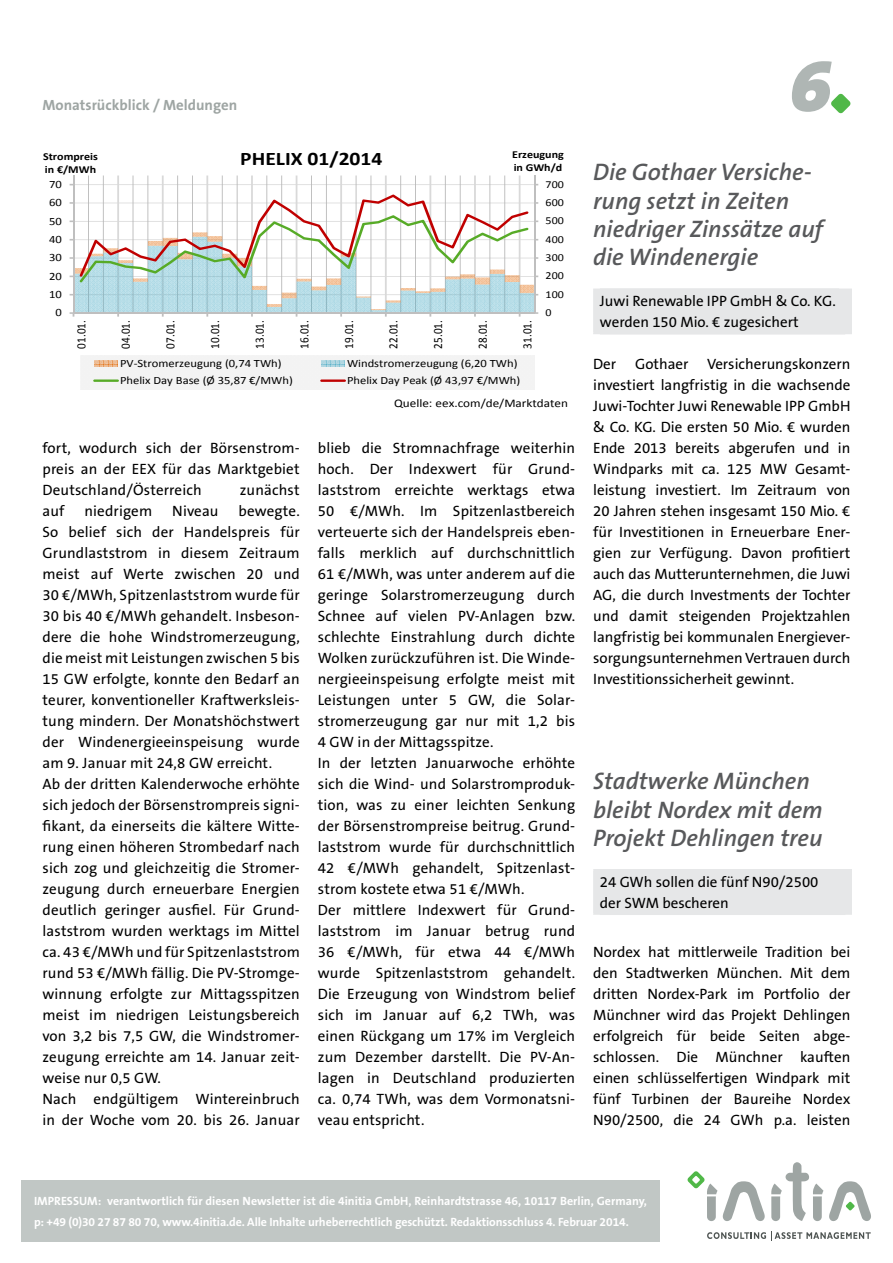
<style>
.page{position:relative;width:893px;height:1263px;background:#fff}
.page>*{position:absolute;margin:0;border:0;box-sizing:border-box;transform-origin:0 0}
.t1{font:italic 900 75px "The Sans B9";color:#afb6b4}
.t2{font:italic 600 24px/28.5px "The Sans B6";color:#58595b}
.t3{font:700 19.2px "Calibri";color:#000;scale:1.12 1}
.t4{font:15px/21px "The Sans B5 Plain";letter-spacing:.01em;color:#000}
.t5{font:700 14.85px "The Sans B7";color:#9ea5a3}
.t6{font:12.6px "Calibri";color:#000;scale:.89 1}
.t7{font:700 12px/21px "The Sans B7";letter-spacing:-.005em;color:#fff}
.t8{font:11.7px "Calibri";color:#000;scale:1.12 1}
.t9{font:11.25px "Calibri";color:#000;scale:1.12 1}
.t10{font:700 10.65px/13px "Calibri";color:#000;scale:1.12 1}
.t11{font:10.65px "Calibri";color:#000;scale:1.12 1}
</style>
<div class="page">
<svg style="left:831px;top:94px;width:19px;height:19px"></svg>
<svg style="left:829px;top:1181px;width:42px;height:40px"></svg>
<svg style="left:707px;top:1232px;width:164px;height:9px"></svg>
<svg style="left:687px;top:1171px;width:78px;height:50px"></svg>
<svg style="left:771px;top:1162px;width:52px;height:59px"></svg>
<div style="left:21px;top:1180px;width:639px;height:62px;background:#c1c7c5"></div>
<div style="left:594px;top:289px;width:257px;height:44px;background:#e6e7e8"></div>
<hr style="left:593px;top:289px;width:259px;height:1px;background:#e6e7e8">
<hr style="left:593px;top:290px;width:2px;height:43px;background:#e6e7e8">
<hr style="left:850px;top:290px;width:2px;height:43px;background:#e6e7e8">
<hr style="left:593px;top:333px;width:259px;height:1px;background:#e6e7e8">
<div style="left:600px;top:288px;width:239px;height:24px;background:#e6e7e8"></div>
<div style="left:594px;top:870px;width:257px;height:44px;background:#e6e7e8"></div>
<hr style="left:593px;top:869px;width:259px;height:2px;background:#e6e7e8">
<hr style="left:593px;top:871px;width:2px;height:42px;background:#e6e7e8">
<hr style="left:850px;top:871px;width:2px;height:42px;background:#e6e7e8">
<hr style="left:593px;top:913px;width:259px;height:2px;background:#e6e7e8">
<svg style="left:69px;top:175px;width:470px;height:215px"></svg>
<p class="t5" style="left:43px;top:97px;width:196px">Monatsrückblick / Meldungen</p>
<p class="t5" style="left:56px;top:97px;width:62px">eldungen</p>
<p class="t10" style="left:43px;top:150px;width:50px">Strompreis in €/MWh</p>
<p class="t3" style="left:240px;top:147px;width:128px">PHELIX 01/2014</p>
<p class="t10" style="left:512px;top:148px;width:48px">Erzeugung in GWh/d</p>
<p class="t9" style="left:49px;top:177px;width:13px">70</p>
<p class="t11" style="left:546px;top:177px;width:18px">700</p>
<p class="t9" style="left:49px;top:195px;width:13px">60</p>
<p class="t11" style="left:546px;top:196px;width:18px">600</p>
<p class="t9" style="left:49px;top:214px;width:13px">50</p>
<p class="t11" style="left:546px;top:214px;width:18px">500</p>
<p class="t9" style="left:49px;top:232px;width:13px">40</p>
<p class="t11" style="left:546px;top:232px;width:18px">400</p>
<p class="t9" style="left:49px;top:250px;width:13px">30</p>
<p class="t11" style="left:546px;top:251px;width:18px">300</p>
<p class="t9" style="left:49px;top:269px;width:13px">20</p>
<p class="t11" style="left:546px;top:269px;width:18px">200</p>
<p class="t9" style="left:49px;top:287px;width:13px">10</p>
<p class="t11" style="left:546px;top:287px;width:18px">100</p>
<p class="t9" style="left:55px;top:305px;width:7px">0</p>
<p class="t11" style="left:546px;top:306px;width:7px">0</p>
<p class="t6" style="left:73px;top:349px;width:33px;rotate:-90deg">01.01.</p>
<p class="t6" style="left:118px;top:349px;width:33px;rotate:-90deg">04.01.</p>
<p class="t6" style="left:162px;top:349px;width:33px;rotate:-90deg">07.01.</p>
<p class="t6" style="left:207px;top:349px;width:33px;rotate:-90deg">10.01.</p>
<p class="t6" style="left:252px;top:349px;width:33px;rotate:-90deg">13.01.</p>
<p class="t6" style="left:296px;top:349px;width:33px;rotate:-90deg">16.01.</p>
<p class="t6" style="left:341px;top:349px;width:33px;rotate:-90deg">19.01.</p>
<p class="t6" style="left:385px;top:349px;width:33px;rotate:-90deg">22.01.</p>
<p class="t6" style="left:430px;top:349px;width:33px;rotate:-90deg">25.01.</p>
<p class="t6" style="left:475px;top:349px;width:33px;rotate:-90deg">28.01.</p>
<p class="t6" style="left:519px;top:349px;width:33px;rotate:-90deg">31.01.</p>
<p class="t9" style="left:120px;top:356px;width:146px">PV‐Stromerzeugung (0,74 TWh)</p>
<p class="t9" style="left:347px;top:356px;width:154px">Windstromerzeugung (6,20 TWh)</p>
<p class="t9" style="left:120px;top:373px;width:156px">Phelix Day Base (Ø 35,87 €/MWh)</p>
<p class="t9" style="left:347px;top:373px;width:156px">Phelix Day Peak (Ø 43,97 €/MWh)</p>
<p class="t8" style="left:394px;top:395px;width:157px">Quelle: eex.com/de/Marktdaten</p>
<p class="t4" style="left:43px;top:438px;width:259px;text-align:justify">fort, wodurch sich der Börsenstrom&shy;preis an der EEX für das Marktgebiet Deutschland/Österreich</p>
<p class="t4" style="left:240px;top:480px;width:61px">zunächst</p>
<p class="t4" style="left:43px;top:501px;width:23px">auf</p>
<p class="t4" style="left:84px;top:501px;width:69px">niedrigem</p>
<p class="t4" style="left:172px;top:501px;width:48px">Niveau</p>
<p class="t4" style="left:43px;top:501px;width:259px;text-indent:196px">bewegte.<br>So belief sich der Handelspreis für Grundlaststrom in diesem Zeitraum meist auf Werte zwischen 20 und 30 €/MWh, Spitzenlaststrom wurde für 30 bis 40 €/MWh gehandelt. Insbeson&shy;dere die hohe Windstromerzeugung, die meist mit Leistungen zwischen 5 bis 15 GW erfolgte, konnte den Bedarf an teurer, konventioneller Kraftwerksleis&shy;tung mindern. Der Monatshöchstwert der Windenergieeinspeisung wurde am 9. Januar mit 24,8 GW erreicht.<br>Ab der dritten Kalenderwoche erhöhte sich jedoch der Börsenstrompreis signi&shy;fikant, da einerseits die kältere Witte&shy;rung einen höheren Strombedarf nach sich zog und gleichzeitig die Stromer&shy;zeugung durch erneuerbare Energien deutlich geringer ausfiel. Für Grund&shy;laststrom wurden werktags im Mittel ca. 43 €/MWh und für Spitzenlaststrom rund 53 €/MWh fällig. Die PV-Stromge&shy;winnung erfolgte zur Mittagsspitzen meist im niedrigen Leistungsbereich von 3,2 bis 7,5 GW, die Windstromer&shy;zeugung erreichte am 14. Januar zeit&shy;weise nur 0,5 GW.<br>Nach endgültigem Wintereinbruch in der Woche vom 20. bis 26. Januar</p>
<p class="t4" style="left:318px;top:438px;width:259px">blieb die Stromnachfrage weiterhin hoch. Der Indexwert für Grund&shy;laststrom erreichte werktags etwa 50 €/MWh. Im Spitzenlastbereich verteuerte sich der Handelspreis eben&shy;falls merklich auf durchschnittlich 61 €/MWh, was unter anderem auf die geringe Solarstromerzeugung durch Schnee auf vielen PV-Anlagen bzw. schlechte Einstrahlung durch dichte Wolken zurückzuführen ist. Die Winde&shy;nergieeinspeisung erfolgte meist mit Leistungen unter 5 GW, die Solar&shy;stromerzeugung gar nur mit 1,2 bis 4 GW in der Mittagsspitze.<br>In der letzten Januarwoche erhöhte sich die Wind- und Solarstromproduk&shy;tion, was zu einer leichten Senkung der Börsenstrompreise beitrug. Grund&shy;laststrom wurde für durchschnittlich 42 €/MWh gehandelt, Spitzenlast&shy;strom kostete etwa 51 €/MWh.<br>Der mittlere Indexwert für Grund&shy;laststrom im Januar betrug rund 36 €/MWh, für etwa 44 €/MWh wurde Spitzenlaststrom gehandelt.<br>Die Erzeugung von Windstrom belief sich im Januar auf 6,2 TWh, was einen Rückgang um 17% im Vergleich zum Dezember darstellt. Die PV-An&shy;lagen in Deutschland produzierten ca. 0,74 TWh, was dem Vormonatsni&shy;veau entspricht.</p>
<h1 class="t1" style="left:790px;top:45px;width:43px">6</h1>
<h2 class="t2" style="left:593px;top:158px;width:231px">Die Gothaer Versiche&shy;rung setzt in Zeiten niedriger Zinssätze auf die Windenergie</h2>
<p class="t4" style="left:600px;top:291px;width:237px">Juwi Renewable IPP GmbH &amp; Co. KG. werden 150 Mio. € zugesichert</p>
<p class="t4" style="left:593px;top:354px;width:25px">Der</p>
<p class="t4" style="left:593px;top:354px;width:259px;text-align:justify;text-indent:42px">Gothaer Versicherungskonzern investiert langfristig in die wachsende Juwi-Tochter Juwi Renewable IPP GmbH &amp; Co. KG. Die ersten 50 Mio. € wurden Ende 2013 bereits abgerufen und in Windparks mit ca. 125 MW Gesamt&shy;leistung investiert. Im Zeitraum von 20 Jahren stehen insgesamt 150 Mio. € für Investitionen in Erneuerbare Ener&shy;gien zur Verfügung. Davon profitiert auch das Mutterunternehmen, die Juwi AG, die durch Investments der Tochter und damit steigenden Projektzahlen langfristig bei kommunalen Energiever&shy;sorgungsunternehmen Vertrauen durch Investitionssicherheit gewinnt.</p>
<h2 class="t2" style="left:593px;top:767px;width:231px">Stadtwerke München bleibt Nordex mit dem<br>Projekt Dehlingen treu</h2>
<p class="t4" style="left:600px;top:872px;width:220px">24 GWh sollen die fünf N90/2500 der SWM bescheren</p>
<p class="t4" style="left:593px;top:942px;width:259px;text-align:justify">Nordex hat mittlerweile Tradition bei den Stadtwerken München. Mit dem dritten Nordex-Park im Portfolio der Münchner wird das Projekt Dehlingen erfolgreich für beide Seiten abge&shy;schlossen. Die Münchner kauften einen schlüsselfertigen Windpark mit fünf Turbinen der Baureihe Nordex N90/2500, die 24 GWh p.a. leisten</p>
<p class="t7" style="left:34px;top:1191px;width:614px">IMPRESSUM: verantwortlich für diesen Newsletter ist die 4initia GmbH, Reinhardtstrasse 46, 10117 Berlin, Germany, p: +49 (0)30 27 87 80 70, www.4initia.de. Alle Inhalte urheberrechtlich geschützt. Redaktionsschluss 4. Februar 2014.</p>
</div>
